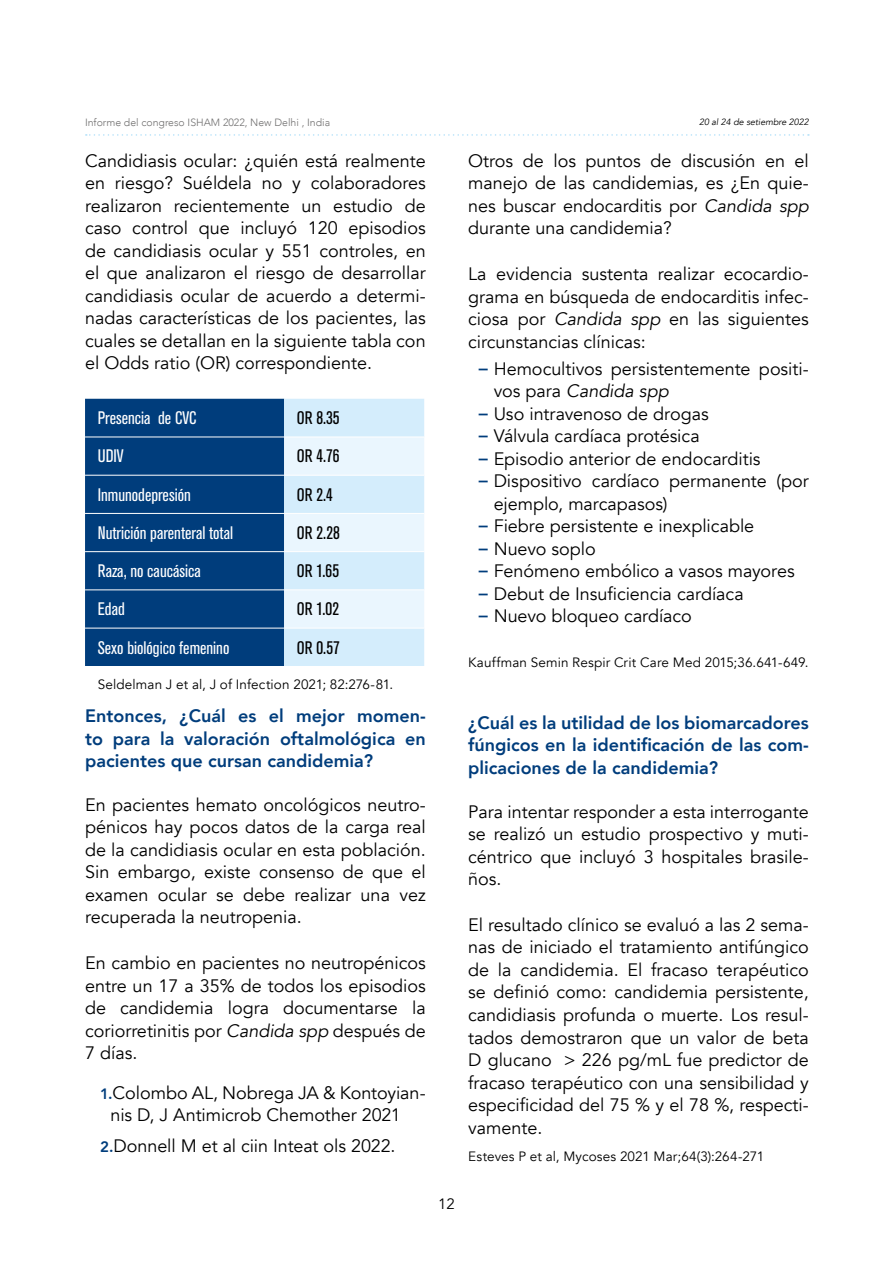
<style>
.page{position:relative;width:893px;height:1263px;background:#fff}
.page>*{position:absolute;margin:0;border:0;box-sizing:border-box;transform-origin:0 0}
.t1{font:18px/22.5px "Avenir";color:#000;text-align:justify}
.t2{font:800 18px/22.5px "Avenir";color:#003d7c;text-align:justify}
.t3{font:condensed 18px "Akzidenz Grotesk BQ";color:#fff}
.t4{font:condensed 18px "Akzidenz Grotesk BQ";color:#000}
.t5{font:15px "Avenir";color:#000}
.t6{font:13.5px "Avenir";letter-spacing:.01em;color:#000}
.t7{font:300 10.5px "Avenir";color:#706f6f}
.t8{font:italic 9px "Avenir";color:#000}
.s1{font-style:italic}
.s2{font-weight:800;font-size:15px;color:#003d7c}
.s3{font-weight:800;color:#003d7c}
</style>
<div class="page">
<svg style="left:86px;top:134px;width:723px;height:2px"></svg>
<div style="left:85px;top:399px;width:199px;height:267px;background:#003d7c"></div>
<svg style="left:284px;top:399px;width:140px;height:267px;background:#ddf0fc"></svg>
<hr style="left:85px;top:437px;width:199px;height:1px;background:#fff">
<hr style="left:284px;top:437px;width:140px;height:1px;background:#fff">
<hr style="left:85px;top:475px;width:199px;height:1px;background:#fff">
<hr style="left:284px;top:475px;width:140px;height:1px;background:#fff">
<hr style="left:85px;top:513px;width:199px;height:1px;background:#fff">
<hr style="left:284px;top:513px;width:140px;height:1px;background:#fff">
<hr style="left:85px;top:551px;width:199px;height:1px;background:#fff">
<hr style="left:284px;top:551px;width:140px;height:1px;background:#fff">
<hr style="left:85px;top:589px;width:199px;height:1px;background:#fff">
<hr style="left:284px;top:589px;width:140px;height:1px;background:#fff">
<hr style="left:85px;top:628px;width:199px;height:1px;background:#fff">
<hr style="left:284px;top:628px;width:140px;height:1px;background:#fff">
<p class="t7" style="left:85px;top:117px;width:247px">Informe del congreso ISHAM 2022, New Delhi , India</p>
<p class="t8" style="left:699px;top:116px;width:111px">20 al 24 de setiembre 2022</p>
<p class="t1" style="left:85px;top:150px;width:342px">Candidiasis ocular: ¿quién está realmente en riesgo? Suéldela no y colaboradores realizaron recientemente un estudio de caso control que incluyó 120 episodios de candidiasis ocular y 551 controles, en el que analizaron el riesgo de desarrollar candidiasis ocular de acuerdo a determi&shy;nadas características de los pacientes, las cuales se detallan en la siguiente tabla con el Odds ratio (OR) correspondiente.</p>
<p class="t3" style="left:98px;top:408px;width:100px">Presencia de CVC</p>
<p class="t4" style="left:297px;top:408px;width:44px">OR 8.35</p>
<p class="t3" style="left:98px;top:446px;width:27px">UDIV</p>
<p class="t4" style="left:297px;top:446px;width:44px">OR 4.76</p>
<p class="t3" style="left:98px;top:484px;width:94px">Inmunodepresión</p>
<p class="t4" style="left:297px;top:484px;width:37px">OR 2.4</p>
<p class="t3" style="left:98px;top:522px;width:137px">Nutrición parenteral total</p>
<p class="t4" style="left:297px;top:522px;width:45px">OR 2.28</p>
<p class="t3" style="left:98px;top:561px;width:105px">Raza, no caucásica</p>
<p class="t4" style="left:297px;top:561px;width:44px">OR 1.65</p>
<p class="t3" style="left:98px;top:599px;width:28px">Edad</p>
<p class="t4" style="left:297px;top:599px;width:44px">OR 1.02</p>
<p class="t3" style="left:98px;top:637px;width:133px">Sexo biológico femenino</p>
<p class="t4" style="left:297px;top:637px;width:45px">OR 0.57</p>
<p class="t6" style="left:98px;top:676px;width:297px">Seldelman J et al, J of Infection 2021; 82:276-81.</p>
<p class="t2" style="left:85px;top:705px;width:342px">Entonces, ¿Cuál es el mejor momen&shy;to para la valoración oftalmológica en pacientes que cursan candidemia?</p>
<p class="t1" style="left:85px;top:794px;width:342px">En pacientes hemato oncológicos neutro&shy;pénicos hay pocos datos de la carga real de la candidiasis ocular en esta población.<br>Sin embargo, existe consenso de que el examen ocular se debe realizar una vez recuperada la neutropenia.</p>
<p class="t1" style="left:85px;top:952px;width:342px">En cambio en pacientes no neutropénicos entre un 17 a 35% de todos los episodios de candidemia logra documentarse la coriorretinitis por <span class="s1">Candida spp</span> después de 7 días.</p>
<p class="t1" style="left:111px;top:1082px;width:317px;text-indent:-11px"><span class="s2">1.</span>Colombo AL, Nobrega JA &amp; Kontoyian&shy;nis D, J Antimicrob Chemother 2021</p>
<p class="t1" style="left:100px;top:1135px;width:297px"><span class="s2">2.</span>Donnell M et al ciin Inteat ols 2022.</p>
<p class="t5" style="left:438px;top:1194px;width:18px">12</p>
<p class="t1" style="left:468px;top:150px;width:342px">Otros de los puntos de discusión en el manejo de las candidemias, es ¿En quie&shy;nes buscar endocarditis por <span class="s1">Candida spp </span>durante una candidemia?</p>
<p class="t1" style="left:468px;top:263px;width:342px">La evidencia sustenta realizar ecocardio&shy;grama en búsqueda de endocarditis infec&shy;ciosa por <span class="s1">Candida spp</span> en las siguientes circunstancias clínicas:</p>
<p class="t1" style="left:494px;top:357px;width:317px;text-indent:-15px"><span class="s3">–</span> Hemocultivos persistentemente positi&shy;vos para <span class="s1">Candida spp</span></p>
<p class="t1" style="left:479px;top:402px;width:231px"><span class="s3">–</span> Uso intravenoso de drogas</p>
<p class="t1" style="left:479px;top:425px;width:223px"><span class="s3">–</span> Válvula cardíaca protésica</p>
<p class="t1" style="left:479px;top:447px;width:283px"><span class="s3">–</span> Episodio anterior de endocarditis</p>
<p class="t1" style="left:494px;top:470px;width:317px;text-indent:-15px"><span class="s3">–</span> Dispositivo cardíaco permanente (por ejemplo, marcapasos)</p>
<p class="t1" style="left:479px;top:515px;width:277px"><span class="s3">–</span> Fiebre persistente e inexplicable</p>
<p class="t1" style="left:479px;top:537px;width:119px"><span class="s3">–</span> Nuevo soplo</p>
<p class="t1" style="left:479px;top:560px;width:318px"><span class="s3">–</span> Fenómeno embólico a vasos mayores</p>
<p class="t1" style="left:479px;top:582px;width:266px"><span class="s3">–</span> Debut de Insuficiencia cardíaca</p>
<p class="t1" style="left:479px;top:605px;width:215px"><span class="s3">–</span> Nuevo bloqueo cardíaco</p>
<p class="t6" style="left:468px;top:654px;width:342px">Kauffman Semin Respir Crit Care Med 2015;36.641-649.</p>
<p class="t2" style="left:468px;top:711px;width:342px">¿Cuál es la utilidad de los biomarcadores fúngicos en la identificación de las com&shy;plicaciones de la candidemia?</p>
<p class="t1" style="left:468px;top:800px;width:342px">Para intentar responder a esta interrogante se realizó un estudio prospectivo y muti&shy;céntrico que incluyó 3 hospitales brasile&shy;ños.</p>
<p class="t1" style="left:468px;top:914px;width:342px">El resultado clínico se evaluó a las 2 sema&shy;nas de iniciado el tratamiento antifúngico de la candidemia. El fracaso terapéutico se definió como: candidemia persistente, candidiasis profunda o muerte. Los resul&shy;tados demostraron que un valor de beta D glucano &gt; 226 pg/mL fue predictor de fracaso terapéutico con una sensibilidad y especificidad del 75 % y el 78 %, respecti&shy;vamente.</p>
<p class="t6" style="left:468px;top:1148px;width:298px">Esteves P et al, Mycoses 2021 Mar;64(3):264-271</p>
</div>
